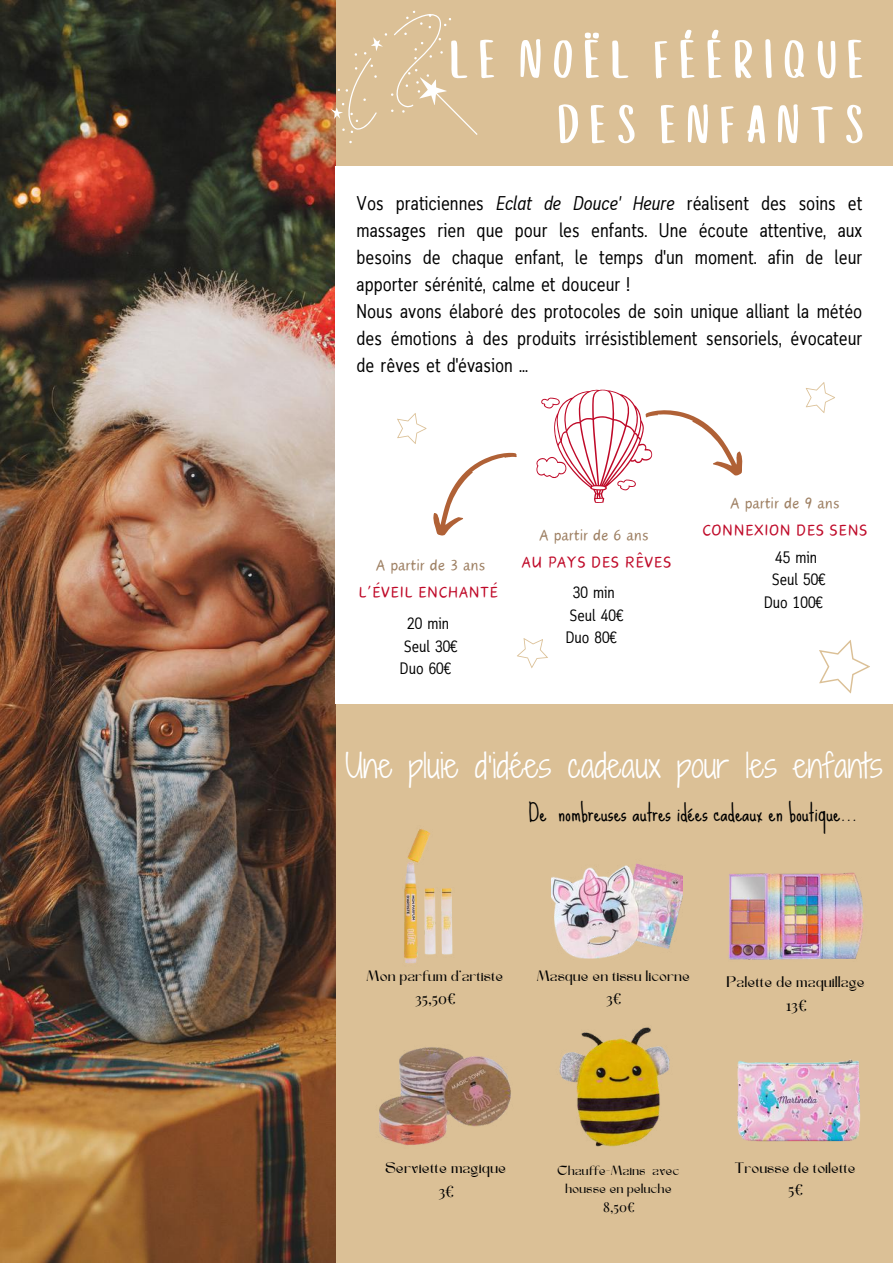
<style>
.page{position:relative;width:893px;height:1264px;background:#fff}
.page>*{position:absolute;margin:0;border:0;box-sizing:border-box;transform-origin:0 0}
.t1{font:53.4px/65.2px "Cup Cakes";color:#fff;text-align:right}
.t2{font:31.95px "Shadows Into Light Two";color:#fff}
.t3{font:22.8px "Sue Ellen Francisco";color:#000}
.t4{font:19.8px/27px "Cloud Cond";color:#000}
.t5{font:19.5px "Canva Wander World";color:#bf0928}
.t6{font:19.5px "Canva Wander World";color:#9e8063}
.t7{font:16.5px/22.5px "Cloud Cond";color:#000;text-align:center}
.t8{font:15.45px "SEGO";color:#000}
.t9{font:15.45px "Playfair Display";color:#000}
.t10{font:15.3px "SEGO";color:#000}
.t11{font:15.3px "Playfair Display";color:#000}
.t12{font:15px "SEGO";color:#000}
.t13{font:15px "Playfair Display";color:#000}
.t14{font:13.35px/17.7px "SEGO";color:#000;text-align:center}
.t15{font:13.35px "Playfair Display";color:#000}
.s1{font-style:italic}
</style>
<div class="page">
<div style="left:0;top:0;width:892px;height:1262px;background:#dbc096"></div>
<img style="left:0;top:0;width:335px;height:1262px">
<div style="left:335px;top:166px;width:557px;height:537px;background:#fff"></div>
<svg style="left:307px;top:0;width:171px;height:193px"></svg>
<img style="left:404px;top:829px;width:49px;height:135px">
<img style="left:551px;top:863px;width:131px;height:96px">
<img style="left:728px;top:872px;width:135px;height:88px">
<img style="left:379px;top:1047px;width:132px;height:99px">
<img style="left:559px;top:1027px;width:111px;height:120px">
<img style="left:737px;top:1059px;width:124px;height:83px">
<svg style="left:536px;top:389px;width:207px;height:114px"></svg>
<svg style="left:805px;top:382px;width:30px;height:31px"></svg>
<svg style="left:397px;top:413px;width:120px;height:123px"></svg>
<svg style="left:517px;top:638px;width:31px;height:30px"></svg>
<svg style="left:819px;top:640px;width:51px;height:54px"></svg>
<h1 class="t1" style="left:451px;top:29px;width:426px">LE NOËL FÉÉRIQUE<br>DES ENFANTS</h1>
<p class="t4" style="left:356px;top:191px;width:507px">Vos praticiennes <span class="s1">Eclat de Douce' Heure</span> réalisent des soins et massages rien que pour les enfants. Une écoute attentive, aux besoins de chaque enfant, le temps d'un moment. afin de leur apporter sérénité, calme et douceur !<br>Nous avons élaboré des protocoles de soin unique alliant la météo des émotions à des produits irrésistiblement sensoriels, évocateur de rêves et d'évasion ...</p>
<p class="t6" style="left:376px;top:556px;width:111px">A partir de 3 ans</p>
<p class="t5" style="left:358px;top:583px;width:142px">L’ÉVEIL ENCHANTÉ</p>
<p class="t7" style="left:400px;top:613px;width:59px">20 min<br>Seul 30€<br>Duo 60€</p>
<p class="t6" style="left:539px;top:526px;width:111px">A partir de 6 ans</p>
<p class="t5" style="left:521px;top:553px;width:151px">AU PAYS DES RÊVES</p>
<p class="t7" style="left:565px;top:582px;width:59px">30 min<br>Seul 40€<br>Duo 80€</p>
<p class="t6" style="left:730px;top:495px;width:111px">A partir de 9 ans</p>
<p class="t5" style="left:702px;top:522px;width:167px">CONNEXION DES SENS</p>
<p class="t7" style="left:764px;top:547px;width:63px">45 min<br>Seul 50€<br>Duo 100€</p>
<h2 class="t2" style="left:345px;top:742px;width:539px">Une pluie d’idées cadeaux pour les enfants</h2>
<p class="t3" style="left:528px;top:799px;width:330px">De nombreuses autres idées cadeaux en boutique...</p>
<p class="t12" style="left:367px;top:970px;width:139px">Mon parfum d’artiste</p>
<p class="t13" style="left:415px;top:987px;width:42px">35,50€</p>
<p class="t12" style="left:537px;top:970px;width:155px">Masque en tissu licorne</p>
<p class="t13" style="left:606px;top:987px;width:17px">3€</p>
<p class="t10" style="left:727px;top:975px;width:140px">Palette de maquillage</p>
<p class="t11" style="left:785px;top:994px;width:23px">13€</p>
<p class="t8" style="left:385px;top:1161px;width:123px">Serviette magique</p>
<p class="t9" style="left:438px;top:1179px;width:17px">3€</p>
<p class="t14" style="left:558px;top:1163px;width:124px">Chauffe-Mains avec housse en peluche</p>
<p class="t15" style="left:603px;top:1197px;width:33px">8,50€</p>
<p class="t12" style="left:735px;top:1161px;width:123px">Trousse de toilette</p>
<p class="t13" style="left:788px;top:1179px;width:16px">5€</p>
</div>
